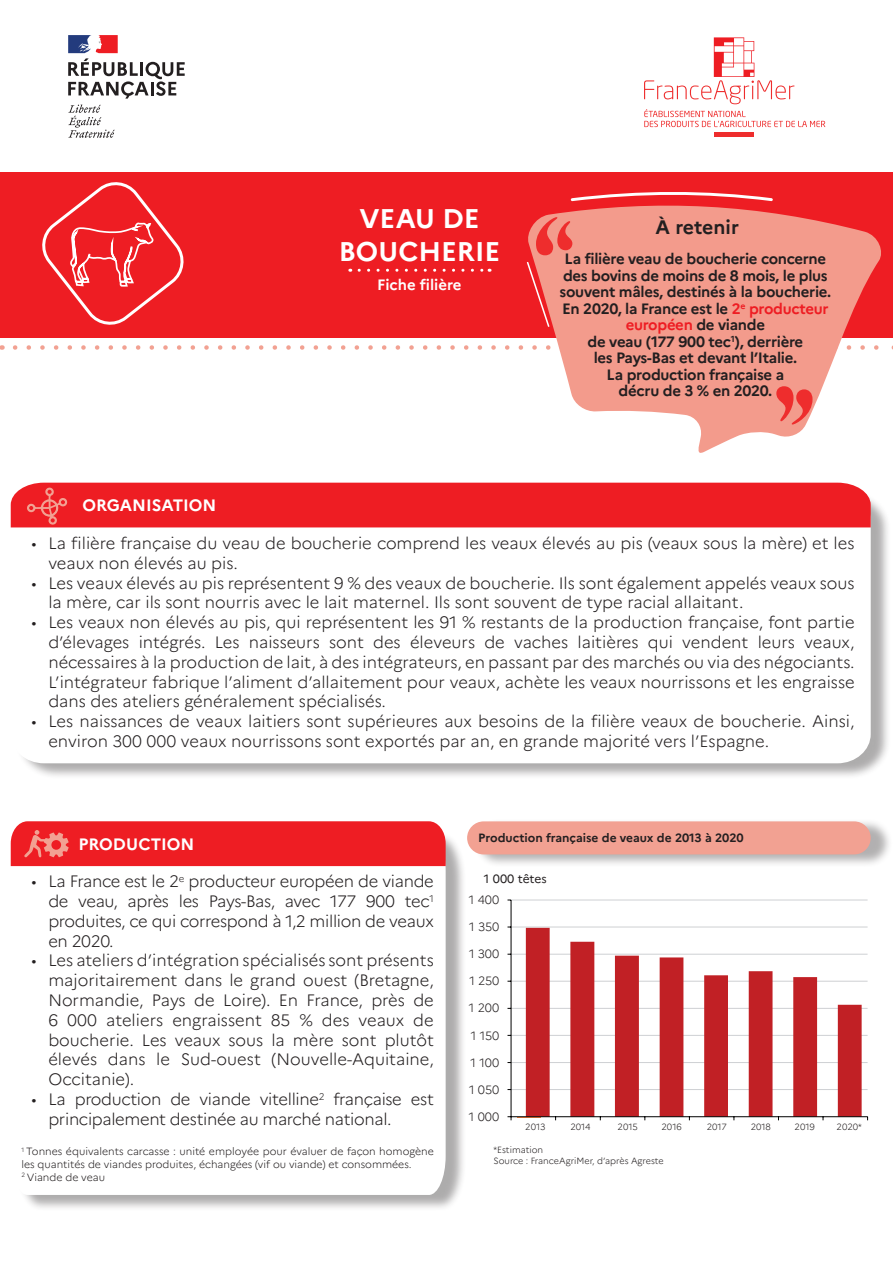
<style>
.page{position:relative;width:893px;height:1263px;background:#fff}
.page>*{position:absolute;margin:0;border:0;box-sizing:border-box;transform-origin:0 0}
.t1{font:700 27px "Marianne";color:#fff}
.t2{font:700 19.5px "Marianne";color:#231f20}
.t3{font:300 16.5px/19.8px "Marianne";color:#231f20}
.t4{font:300 16.5px/19.8px "Marianne";letter-spacing:-.02em;color:#231f20}
.t5{font:700 16.5px "Marianne";color:#fff}
.t6{font:700 15px/16.5px "Marianne";letter-spacing:-.02em;color:#231f20;text-align:center}
.t7{font:700 15px "Marianne";color:#fff}
.t8{font:700 12px "Marianne";color:#231f20}
.t9{font:300 12px "Marianne";color:#231f20}
.légendecamembert{font:12px "Marianne";letter-spacing:-.005em;color:#231f20}
.t10{font:300 10.5px/12.6px "Marianne";color:#231f20}
.légendecamembert-2{font:300 9px "Marianne";color:#231f20}
.s1{color:#ee1d23}
</style>
<div class="page">
<div style="left:0;top:172px;width:893px;height:166px;background:#ee1d23"></div>
<svg style="left:15px;top:345px;width:878px;height:5px"></svg>
<div style="left:15px;top:490px;width:876px;height:290px;background:#231f20;opacity:.37"></div>
<svg style="left:11px;top:527px;width:860px;height:236px"></svg>
<div style="left:15px;top:832px;width:451px;height:380px;background:#231f20;opacity:.37"></div>
<svg style="left:11px;top:866px;width:435px;height:329px"></svg>
<svg style="left:359px;top:269px;width:131px;height:3px"></svg>
<div style="left:473px;top:818px;width:419px;height:49px;background:#231f20;opacity:.35"></div>
<div style="left:467px;top:821px;width:404px;height:33px;background:#f2a192;border-radius:17px"></div>
<div style="left:11px;top:483px;width:860px;height:44px;background:#ee1d23"></div>
<div style="left:11px;top:821px;width:435px;height:45px;background:#ee1d23"></div>
<hr style="left:511px;top:1089px;width:357px;height:1px;background:#ced0d3">
<hr style="left:511px;top:1062px;width:357px;height:1px;background:#ced0d3">
<hr style="left:511px;top:1035px;width:357px;height:1px;background:#ced0d3">
<hr style="left:511px;top:1008px;width:357px;height:1px;background:#ced0d3">
<hr style="left:511px;top:981px;width:357px;height:1px;background:#ced0d3">
<hr style="left:511px;top:954px;width:357px;height:1px;background:#ced0d3">
<hr style="left:511px;top:926px;width:357px;height:1px;background:#ced0d3">
<hr style="left:511px;top:899px;width:357px;height:1px;background:#ced0d3">
<svg style="left:526px;top:928px;width:336px;height:188px"></svg>
<hr style="left:511px;top:900px;width:1px;height:217px;background:#000">
<hr style="left:511px;top:1116px;width:357px;height:1px;background:#000">
<svg style="left:507px;top:1116px;width:34px;height:4px"></svg>
<svg style="left:526px;top:199px;width:359px;height:254px;fill:#f39b8c"></svg>
<svg style="left:571px;top:192px;width:202px;height:9px"></svg>
<svg style="left:527px;top:262px;width:22px;height:65px"></svg>
<svg style="left:536px;top:217px;width:36px;height:38px"></svg>
<svg style="left:776px;top:386px;width:36px;height:38px"></svg>
<svg style="left:42px;top:105px;width:142px;height:220px"></svg>
<svg style="left:68px;top:35px;width:117px;height:64px"></svg>
<div style="left:714px;top:132px;width:40px;height:5px;background:#ee2d2d"></div>
<svg style="left:644px;top:37px;width:181px;height:90px"></svg>
<p class="t5" style="left:82px;top:493px;width:136px">ORGANISATION</p>
<p class="t1" style="left:359px;top:198px;width:122px">VEAU DE</p>
<p class="t1" style="left:339px;top:230px;width:163px">BOUCHERIE</p>
<p class="t7" style="left:377px;top:273px;width:86px">Fiche filière</p>
<p class="t2" style="left:655px;top:212px;width:85px">À retenir</p>
<p class="t6" style="left:559px;top:249px;width:273px">La filière veau de boucherie concerne des bovins de moins de 8 mois, le plus souvent mâles, destinés à la boucherie.</p>
<p class="t6" style="left:562px;top:299px;width:268px">En 2020, la France est le <span class="s1">2</span><sup>e</sup> <span class="s1">producteur européen</span> de viande</p>
<p class="t6" style="left:588px;top:332px;width:217px">de veau (177 900 tec<sup>1</sup>), derrière</p>
<p class="t6" style="left:594px;top:348px;width:205px">les Pays-Bas et devant l’Italie.</p>
<p class="t6" style="left:607px;top:365px;width:179px">La production française a</p>
<p class="t6" style="left:618px;top:381px;width:155px">décru de 3 % en 2020.</p>
<p class="t3" style="left:48px;top:532px;width:808px;text-indent:-17px">• La filière française du veau de boucherie comprend les veaux élevés au pis (veaux sous la mère) et les veaux non élevés au pis.</p>
<p class="t3" style="left:48px;top:571px;width:808px;text-indent:-17px">• Les veaux élevés au pis représentent 9 % des veaux de boucherie. Ils sont également appelés veaux sous la mère, car ils sont nourris avec le lait maternel. Ils sont souvent de type racial allaitant.</p>
<p class="t3" style="left:48px;top:611px;width:808px;text-align:justify;text-indent:-17px">• Les veaux non élevés au pis, qui représentent les 91 % restants de la production française, font partie d’élevages intégrés. Les naisseurs sont des éleveurs de vaches laitières qui vendent leurs veaux, nécessaires à la production de lait, à des intégrateurs, en passant par des marchés ou via des négociants.<br>L’intégrateur fabrique l’aliment d’allaitement pour veaux, achète les veaux nourrissons et les engraisse dans des ateliers généralement spécialisés.</p>
<p class="t3" style="left:48px;top:710px;width:808px;text-indent:-17px">• Les naissances de veaux laitiers sont supérieures aux besoins de la filière veaux de boucherie. Ainsi, environ 300 000 veaux nourrissons sont exportés par an, en grande majorité vers l’Espagne.</p>
<p class="t5" style="left:78px;top:831px;width:118px">PRODUCTION</p>
<p class="t8" style="left:478px;top:829px;width:267px">Production française de veaux de 2013 à 2020</p>
<p class="t3" style="left:48px;top:870px;width:387px;text-align:justify;text-indent:-17px">• La France est le 2<sup>e</sup> producteur européen de viande de veau, après les Pays-Bas, avec 177 900 tec<sup>1 </sup>produites, ce qui correspond à 1,2 million de veaux en 2020.</p>
<p class="t3" style="left:48px;top:949px;width:387px;text-align:justify;text-indent:-17px">• Les ateliers d’intégration spécialisés sont présents majoritairement dans le grand ouest (Bretagne, Normandie, Pays de Loire). En France, près de 6 000 ateliers engraissent 85 % des veaux de boucherie. Les veaux sous la mère sont plutôt élevés dans le Sud-ouest (Nouvelle-Aquitaine, Occitanie).</p>
<p class="t4" style="left:48px;top:1088px;width:387px;text-indent:-17px">• La production de viande vitelline<sup>2</sup> française est principalement destinée au marché national.</p>
<p class="t10" style="left:21px;top:1144px;width:414px"><sup>1</sup> Tonnes équivalents carcasse : unité employée pour évaluer de façon homogène les quantités de viandes produites, échangées (vif ou viande) et consommées.</p>
<p class="t10" style="left:21px;top:1170px;width:85px"><sup>2</sup> Viande de veau</p>
<p class="légendecamembert" style="left:484px;top:870px;width:64px">1 000 têtes</p>
<p class="t9" style="left:469px;top:890px;width:32px">1 400</p>
<p class="t9" style="left:469px;top:918px;width:32px">1 350</p>
<p class="t9" style="left:469px;top:945px;width:32px">1 300</p>
<p class="t9" style="left:469px;top:972px;width:32px">1 250</p>
<p class="t9" style="left:469px;top:999px;width:32px">1 200</p>
<p class="t9" style="left:471px;top:1026px;width:30px">1 150</p>
<p class="t9" style="left:471px;top:1053px;width:30px">1 100</p>
<p class="t9" style="left:469px;top:1080px;width:32px">1 050</p>
<p class="t9" style="left:469px;top:1107px;width:32px">1 000</p>
<p class="légendecamembert-2" style="left:525px;top:1120px;width:22px">2013</p>
<p class="légendecamembert-2" style="left:570px;top:1120px;width:22px">2014</p>
<p class="légendecamembert-2" style="left:618px;top:1120px;width:22px">2015</p>
<p class="légendecamembert-2" style="left:661px;top:1120px;width:22px">2016</p>
<p class="légendecamembert-2" style="left:707px;top:1120px;width:22px">2017</p>
<p class="légendecamembert-2" style="left:751px;top:1120px;width:22px">2018</p>
<p class="légendecamembert-2" style="left:795px;top:1120px;width:22px">2019</p>
<p class="légendecamembert-2" style="left:837px;top:1120px;width:27px">2020*</p>
<p class="légendecamembert-2" style="left:493px;top:1143px;width:51px">*Estimation</p>
<p class="légendecamembert-2" style="left:493px;top:1153px;width:172px">Source : FranceAgriMer, d’après Agreste</p>
</div>
